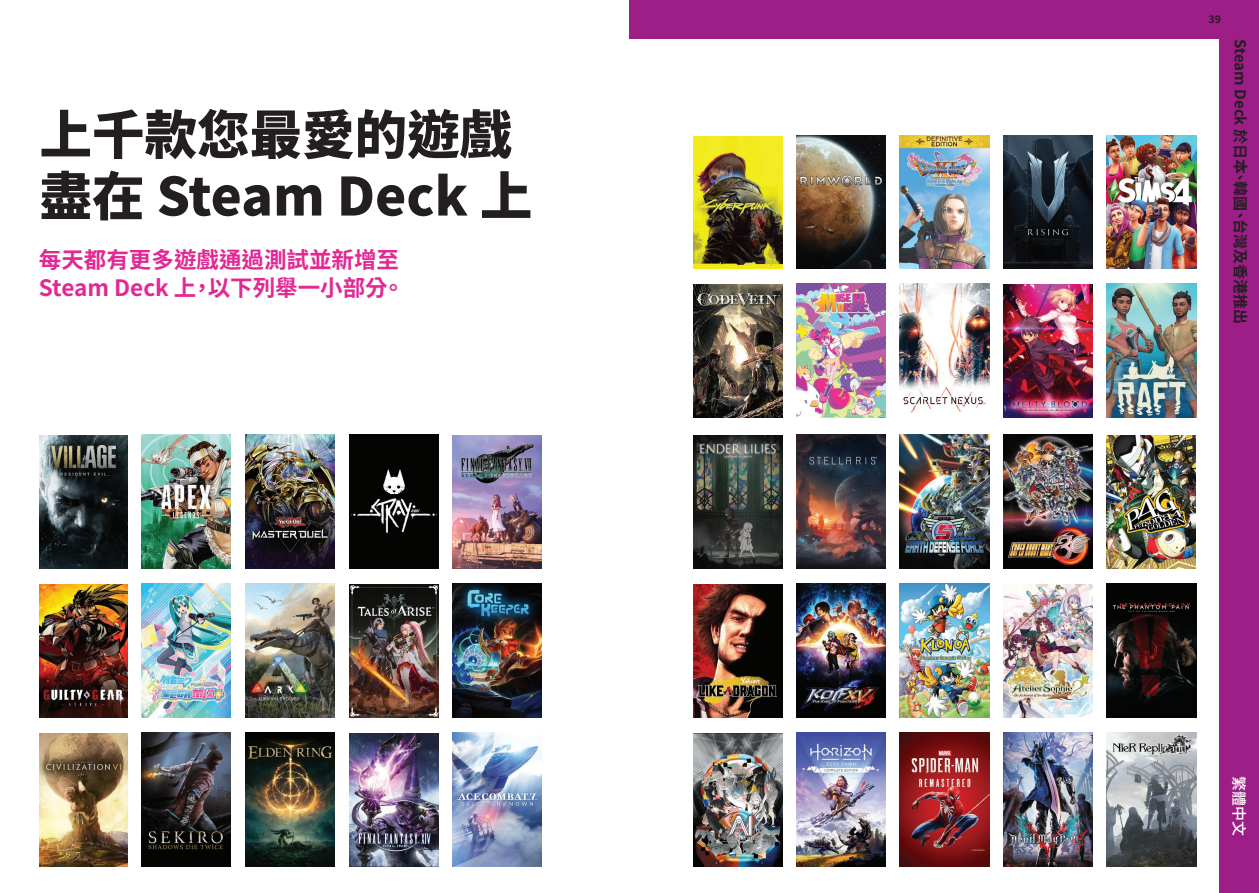
<style>
.page{position:relative;width:1259px;height:893px;background:#fff}
.page>*{position:absolute;margin:0;border:0;box-sizing:border-box;transform-origin:0 0}
.bigWords_white{font:900 52.5px "Noto Sans TC";color:#231f20}
.callout_LG_steamDeck{font:700 22.5px/28.5px "Noto Sans TC";color:#e22893}
.t1{font:700 15px "Noto Sans TC";color:#231f20}
.t2{font:500 15px "Noto Sans TC";color:#fff}
.t3{font:700 10.5px "Noto Sans TC";color:#231f20}
</style>
<div class="page">
<img style="left:694px;top:585px;width:88px;height:133px">
<img style="left:694px;top:136px;width:88px;height:133px">
<img style="left:39px;top:585px;width:89px;height:133px">
<img style="left:694px;top:436px;width:88px;height:132px">
<img style="left:39px;top:436px;width:89px;height:132px">
<img style="left:1107px;top:436px;width:88px;height:132px">
<img style="left:452px;top:436px;width:89px;height:132px">
<img style="left:694px;top:734px;width:88px;height:132px">
<img style="left:694px;top:285px;width:88px;height:133px">
<img style="left:39px;top:734px;width:89px;height:132px">
<img style="left:899px;top:584px;width:90px;height:134px">
<img style="left:899px;top:135px;width:90px;height:134px">
<img style="left:245px;top:584px;width:90px;height:134px">
<img style="left:1107px;top:584px;width:89px;height:134px">
<img style="left:1107px;top:135px;width:89px;height:134px">
<img style="left:452px;top:584px;width:90px;height:134px">
<img style="left:899px;top:434px;width:90px;height:134px">
<img style="left:245px;top:434px;width:90px;height:134px">
<img style="left:899px;top:732px;width:90px;height:134px">
<img style="left:899px;top:284px;width:90px;height:129px">
<img style="left:245px;top:732px;width:90px;height:134px">
<img style="left:796px;top:584px;width:89px;height:134px">
<img style="left:796px;top:135px;width:89px;height:134px">
<img style="left:142px;top:584px;width:89px;height:134px">
<img style="left:796px;top:434px;width:89px;height:134px">
<img style="left:142px;top:434px;width:89px;height:134px">
<img style="left:796px;top:732px;width:89px;height:134px">
<img style="left:796px;top:284px;width:89px;height:134px">
<img style="left:142px;top:732px;width:89px;height:134px">
<img style="left:1107px;top:732px;width:89px;height:134px">
<img style="left:1107px;top:284px;width:89px;height:134px">
<img style="left:452px;top:732px;width:90px;height:134px">
<img style="left:1003px;top:584px;width:89px;height:134px">
<img style="left:1003px;top:136px;width:89px;height:133px">
<img style="left:349px;top:584px;width:89px;height:134px">
<img style="left:1003px;top:435px;width:89px;height:133px">
<img style="left:349px;top:435px;width:89px;height:133px">
<img style="left:1003px;top:733px;width:89px;height:133px">
<img style="left:1003px;top:284px;width:89px;height:134px">
<img style="left:350px;top:734px;width:88px;height:132px">
<div style="left:1219px;top:0;width:40px;height:893px;background:#9d1e87"></div>
<div style="left:629px;top:0;width:630px;height:39px;background:#9d1e87"></div>
<p class="bigWords_white" style="left:39px;top:105px;width:474px">上千款您最愛的遊戲</p>
<p class="bigWords_white" style="left:39px;top:167px;width:494px">盡在 Steam Deck 上</p>
<p class="callout_LG_steamDeck" style="left:39px;top:246px;width:367px">每天都有更多遊戲通過測試並新增至<br>Steam Deck 上，以下列舉一小部分。</p>
<p class="t3" style="left:1208px;top:13px;width:14px">39</p>
<p class="t1" style="left:1248px;top:39px;width:286px;rotate:90deg">Steam Deck 於日本、韓國、台灣及香港推出</p>
<p class="t2" style="left:1247px;top:776px;width:61px;rotate:90deg">繁體中文</p>
</div>
